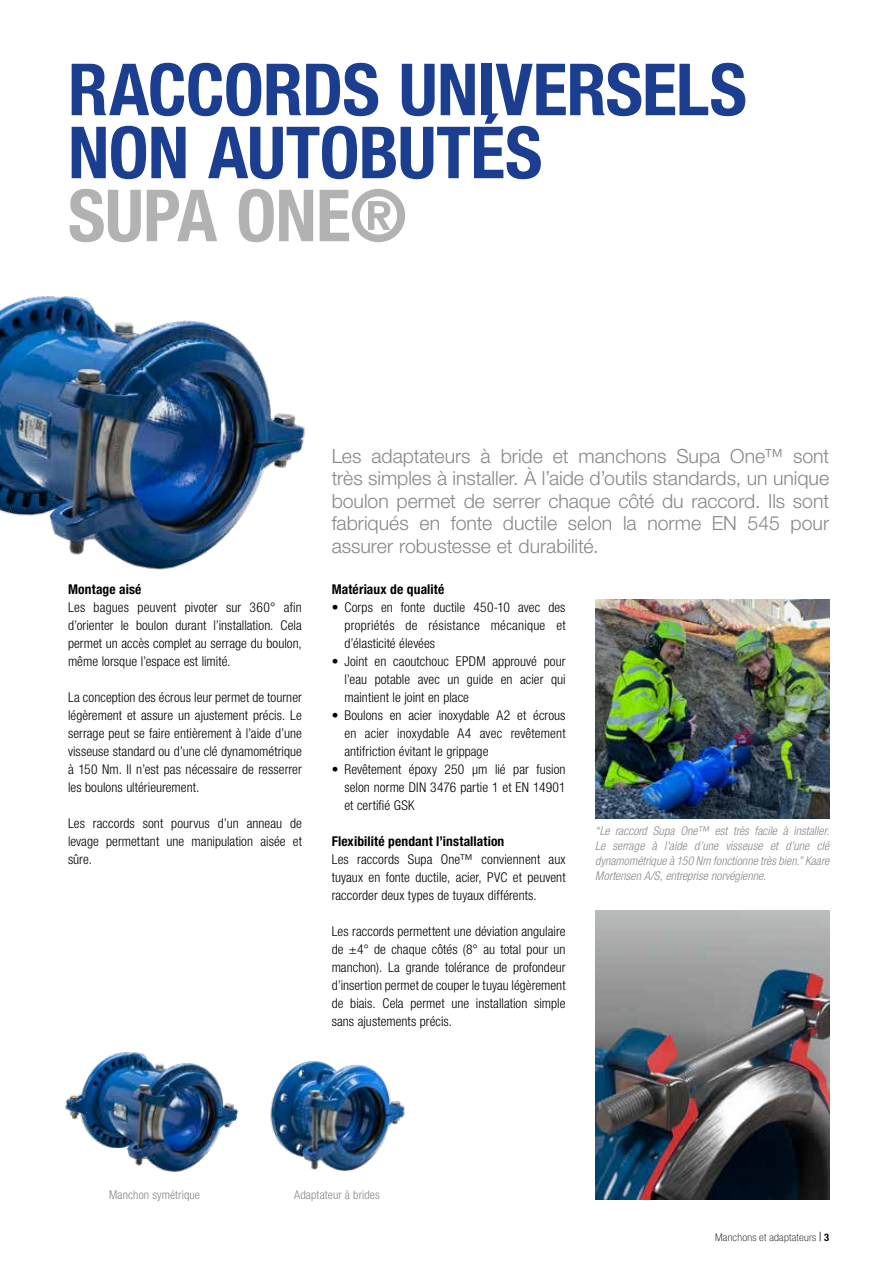
<style>
.page{position:relative;width:893px;height:1263px;background:#fff}
.page>*{position:absolute;margin:0;border:0;box-sizing:border-box;transform-origin:0 0}
.t1{font:700 condensed 72px/63px "Helvetica Neue LT Pro";letter-spacing:-.01em;color:#1b3e90}
.t2{font:700 condensed 72px "Helvetica Neue LT Pro";letter-spacing:-.01em;color:#b2b2b2}
.t3{font:300 19.5px/22.5px "Helvetica Neue LT Pro";color:#878787;text-align:justify}
.t4{font:300 condensed 13.5px/18px "Helvetica Neue LT Pro";letter-spacing:.005em;color:#000;text-align:justify}
.t5{font:700 condensed 13.5px "Helvetica Neue LT Pro";letter-spacing:.01em;color:#000}
.t6{font:italic 300 condensed 12px/15px "Helvetica Neue LT Pro";letter-spacing:.005em;color:#878787;text-align:justify}
.t7{font:300 condensed 12px "Helvetica Neue LT Pro";letter-spacing:.01em;color:#878787}
.t8{font:100 condensed 10.5px "Helvetica Neue LT Pro";letter-spacing:.02em;color:#000;scale:1.1 1}
.s1{font-family:"Times New Roman";font-weight:700;font-stretch:normal}
.s2{font-weight:700}
</style>
<div class="page">
<img style="left:65px;top:1052px;width:174px;height:120px">
<img style="left:270px;top:1061px;width:135px;height:110px">
<img style="left:0;top:296px;width:305px;height:274px">
<img style="left:595px;top:600px;width:234px;height:219px">
<img style="left:595px;top:910px;width:234px;height:289px">
<h1 class="t1" style="left:68px;top:57px;width:680px">RACCORDS UNIVERSELS<br>NON AUTOBUTÉS</h1>
<h1 class="t2" style="left:68px;top:172px;width:341px">SUPA ONE®</h1>
<p class="t5" style="left:68px;top:581px;width:75px">Montage aisé</p>
<p class="t4" style="left:68px;top:598px;width:235px">Les bagues peuvent pivoter sur 360° afin d’orienter le boulon durant l’installation. Cela permet un accès complet au serrage du boulon, même lorsque l’espace est limité.</p>
<p class="t4" style="left:68px;top:688px;width:235px">La conception des écrous leur permet de tourner légèrement et assure un ajustement précis. Le serrage peut se faire entièrement à l’aide d’une visseuse standard ou d’une clé dynamométrique à 150 Nm. Il n’est pas nécessaire de resserrer les boulons ultérieurement.</p>
<p class="t4" style="left:68px;top:814px;width:235px">Les raccords sont pourvus d’un anneau de levage permettant une manipulation aisée et sûre.</p>
<p class="t3" style="left:332px;top:444px;width:499px">Les adaptateurs à bride et manchons Supa One™ sont très simples à installer. À l’aide d’outils standards, un unique boulon permet de serrer chaque côté du raccord. Ils sont fabriqués en fonte ductile selon la norme EN 545 pour assurer robustesse et durabilité.</p>
<p class="t5" style="left:332px;top:581px;width:114px">Matériaux de qualité</p>
<p class="t4" style="left:344px;top:598px;width:223px;text-indent:-13px">• Corps en fonte ductile 450-10 avec des propriétés de résistance mécanique et d’élasticité élevées</p>
<p class="t4" style="left:344px;top:652px;width:223px;text-indent:-13px">• Joint en caoutchouc EPDM approuvé pour l’eau potable avec un guide en acier qui maintient le joint en place</p>
<p class="t4" style="left:344px;top:706px;width:223px;text-indent:-13px">• Boulons en acier inoxydable A2 et écrous en acier inoxydable A4 avec revêtement antifriction évitant le grippage</p>
<p class="t4" style="left:344px;top:760px;width:223px;text-indent:-13px">• Revêtement époxy 250 µm lié par fusion selon norme DIN 3476 partie 1 et EN 14901 et certifié GSK</p>
<p class="t5" style="left:332px;top:833px;width:174px">Flexibilité pendant l’installation</p>
<p class="t4" style="left:332px;top:850px;width:235px">Les raccords Supa One™ conviennent aux tuyaux en fonte ductile, acier, PVC et peuvent raccorder deux types de tuyaux différents.</p>
<p class="t4" style="left:332px;top:922px;width:235px">Les raccords permettent une déviation angulaire de ±4° de chaque côtés (8° au total pour un manchon). La grande tolérance de profondeur d’insertion permet de couper le tuyau légèrement de biais. Cela permet une installation simple sans ajustements précis.</p>
<p class="t6" style="left:595px;top:823px;width:235px">“Le raccord Supa One™ est très facile à installer.<br>Le serrage à l’aide d’une visseuse et d’une clé dynamométrique à 150 Nm fonctionne très bien.” Kaare Mortensen A/S, entreprise norvégienne.</p>
<p class="t7" style="left:109px;top:1188px;width:92px">Manchon symétrique</p>
<p class="t7" style="left:294px;top:1188px;width:87px">Adaptateur à brides</p>
<p class="t8" style="left:715px;top:1231px;width:105px">Manchons et adaptateurs <span class="s1">|</span> <span class="s2">3</span></p>
</div>
